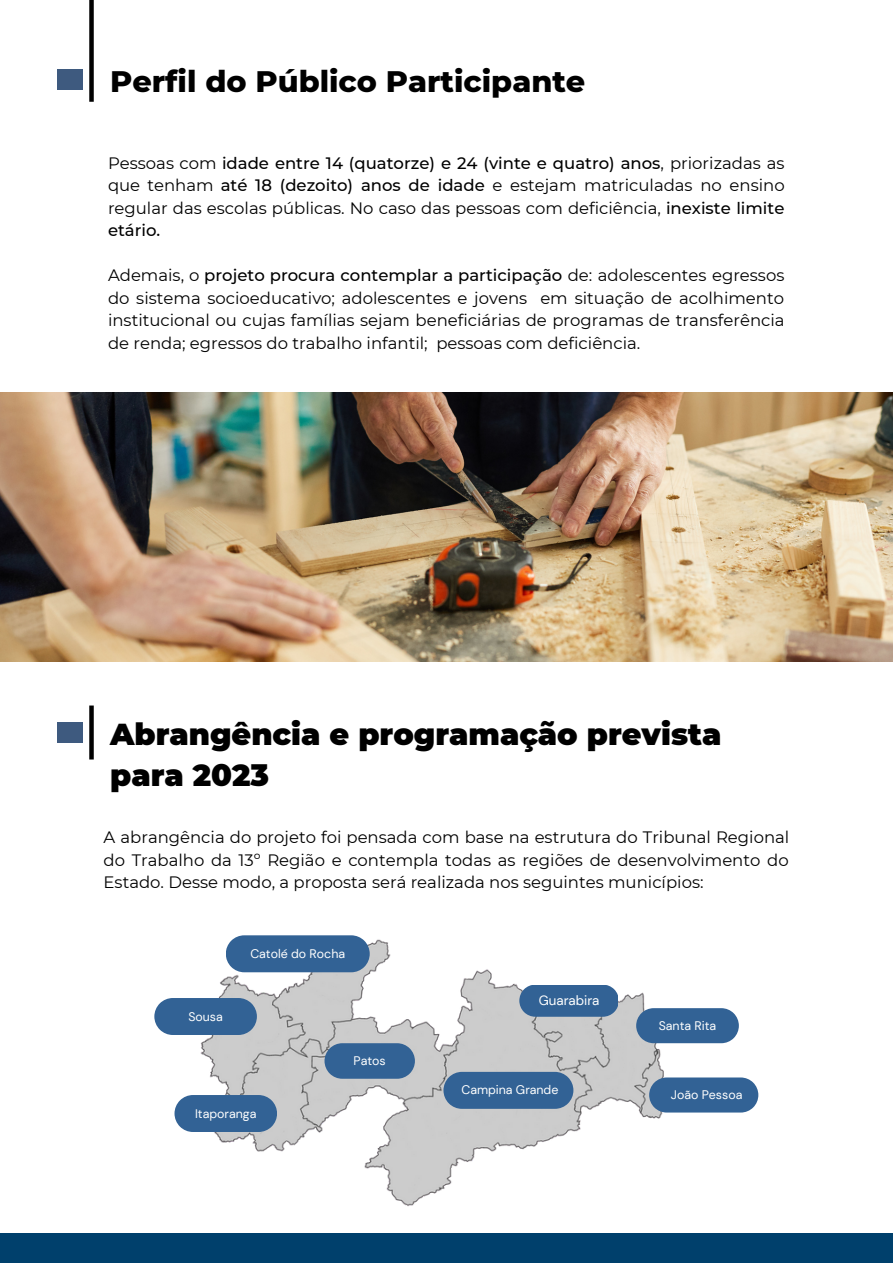
<style>
.page{position:relative;width:893px;height:1264px;background:#fff}
.page>*{position:absolute;margin:0;border:0;box-sizing:border-box;transform-origin:0 0}
.t1{font:900 30.3px/41.5px "Montserrat";color:#000}
.t2{font:800 30.3px "Montserrat";color:#000}
.t3{font:16.5px/22.5px "Montserrat";color:#000;text-align:justify}
.t4{font:13.35px "DM Sans";color:#fff}
.t5{font:12.45px "DM Sans";color:#fff}
.s1{font-weight:500}
</style>
<div class="page">
<div style="left:0;top:1233px;width:892px;height:29px;background:#00406c"></div>
<div style="left:57px;top:69px;width:25px;height:21px;background:#3e5a7f"></div>
<div style="left:89px;top:0;width:5px;height:102px;background:#000"></div>
<img style="left:0;top:392px;width:892px;height:269px">
<div style="left:57px;top:722px;width:25px;height:20px;background:#3e5a7f"></div>
<div style="left:89px;top:705px;width:5px;height:54px;background:#000"></div>
<img style="left:174px;top:939px;width:557px;height:267px">
<svg style="left:649px;top:1077px;width:109px;height:35px;background:#406c9b"></svg>
<svg style="left:636px;top:1008px;width:102px;height:35px;background:#3e6b9a"></svg>
<svg style="left:519px;top:984px;width:98px;height:32px;background:#416d9c"></svg>
<svg style="left:443px;top:1071px;width:130px;height:37px;background:#3e6a99"></svg>
<svg style="left:324px;top:1043px;width:91px;height:35px;background:#3f6b99"></svg>
<svg style="left:174px;top:1094px;width:103px;height:37px;background:#446f9d"></svg>
<svg style="left:154px;top:998px;width:103px;height:36px;background:#3f6c9b"></svg>
<svg style="left:226px;top:935px;width:143px;height:37px;background:#3d6a9a"></svg>
<h1 class="t2" style="left:110px;top:62px;width:476px">Perfil do Público Participante</h1>
<p class="t3" style="left:108px;top:151px;width:678px">Pessoas com <span class="s1">idade entre 14 (quatorze) e 24 (vinte e quatro) anos</span>, priorizadas as que tenham <span class="s1">até 18 (dezoito) anos de idade</span> e estejam matriculadas no ensino regular das escolas públicas. No caso das pessoas com deficiência, <span class="s1">inexiste limite etário.</span></p>
<p class="t3" style="left:108px;top:264px;width:678px">Ademais, o <span class="s1">projeto procura contemplar a participação</span> de: adolescentes egressos do sistema socioeducativo; adolescentes e jovens em situação de acolhimento institucional ou cujas famílias sejam beneficiárias de programas de transferência de renda; egressos do trabalho infantil; pessoas com deficiência.</p>
<h1 class="t1" style="left:110px;top:713px;width:612px">Abrangência e programação prevista para 2023</h1>
<p class="t3" style="left:104px;top:825px;width:687px">A abrangência do projeto foi pensada com base na estrutura do Tribunal Regional do Trabalho da 13º Região e contempla todas as regiões de desenvolvimento do Estado. Desse modo, a proposta será realizada nos seguintes municípios:</p>
<p class="t5" style="left:250px;top:945px;width:96px">Catolé do Rocha</p>
<p class="t5" style="left:188px;top:1008px;width:36px">Sousa</p>
<p class="t5" style="left:195px;top:1105px;width:63px">Itaporanga</p>
<p class="t5" style="left:353px;top:1052px;width:34px">Patos</p>
<p class="t4" style="left:538px;top:991px;width:62px">Guarabira</p>
<p class="t5" style="left:461px;top:1082px;width:99px">Campina Grande</p>
<p class="t5" style="left:658px;top:1017px;width:59px">Santa Rita</p>
<p class="t5" style="left:670px;top:1086px;width:73px">João Pessoa</p>
</div>
